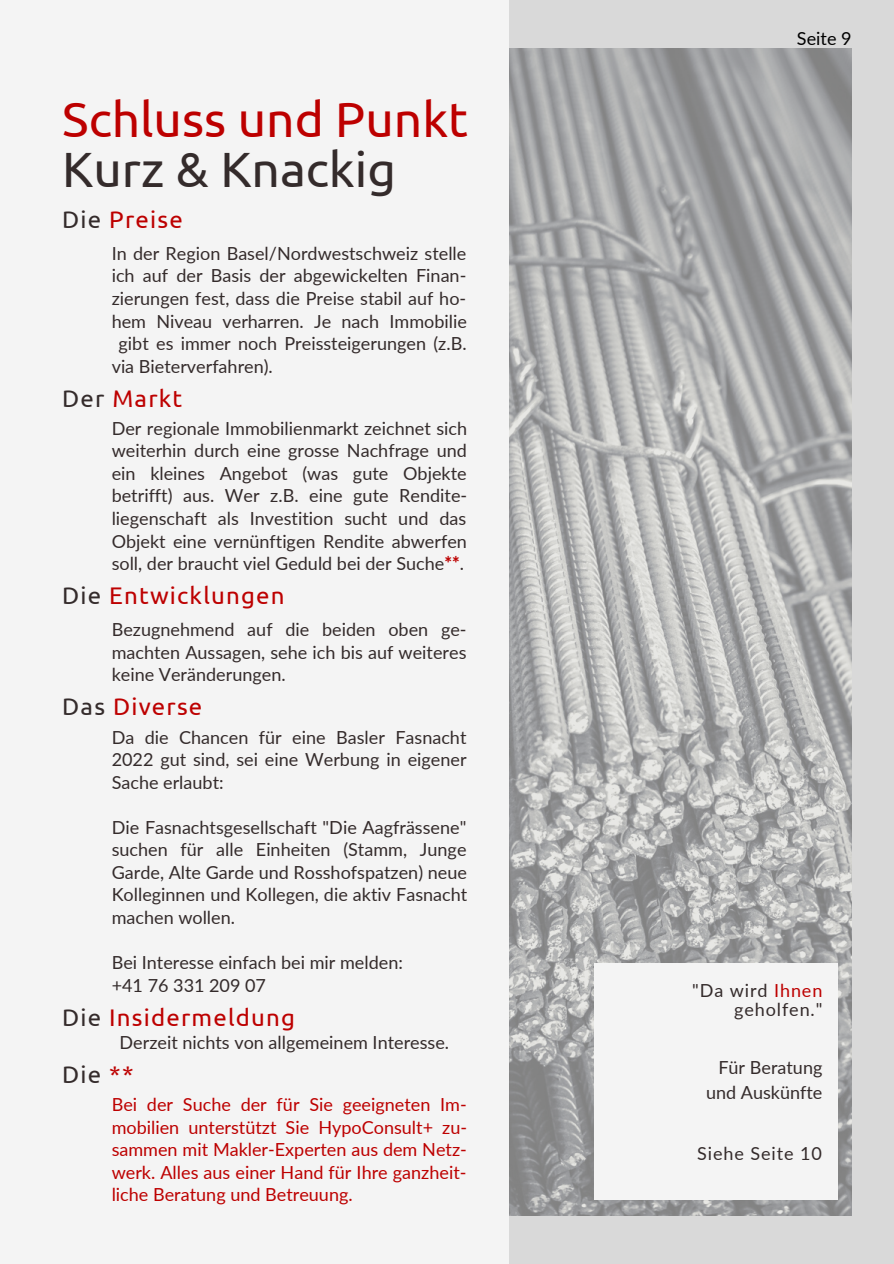
<style>
.page{position:relative;width:894px;height:1264px;background:#fff}
.page>*{position:absolute;margin:0;border:0;box-sizing:border-box;transform-origin:0 0}
.t1{font:49.5px "Ubuntu";color:#bd0000}
.t2{font:49.5px "Ubuntu";color:#342b2b}
.t3{font:24px "Ubuntu";letter-spacing:.05em;color:#bd0000}
.t4{font:24px "Ubuntu";color:#342b2b}
.t5{font:18px/22.5px "Lato";color:#342b2b;text-align:justify}
.t6{font:18px/22.5px "Lato";color:#bd0000;text-align:justify}
.t7{font:18px/19.2px "Lato";letter-spacing:.05em;color:#342b2b;text-align:right}
.t8{font:18px "Lato";color:#000}
.s1{color:#342b2b}
.s2{font-weight:800;color:#bd0000}
.s3{color:#bd0000}
</style>
<div class="page">
<div style="left:0;top:0;width:893px;height:1263px;background:#d9d9d9"></div>
<img style="left:508px;top:49px;width:343px;height:1166px">
<div style="left:0;top:0;width:508px;height:1263px;background:#f4f4f4"></div>
<div style="left:594px;top:963px;width:243px;height:236px;background:#f4f4f4"></div>
<p class="t1" style="left:62px;top:91px;width:407px">Schluss und Punkt</p>
<p class="t2" style="left:62px;top:141px;width:335px">Kurz &amp; Knackig</p>
<p class="t3" style="left:62px;top:206px;width:122px"><span class="s1">Die</span> Preise</p>
<p class="t5" style="left:112px;top:242px;width:356px">In der Region Basel/Nordwestschweiz stelle</p>
<p class="t5" style="left:112px;top:264px;width:356px">ich auf der Basis der abgewickelten Finan-</p>
<p class="t5" style="left:112px;top:287px;width:356px">zierungen fest, dass die Preise stabil auf ho-</p>
<p class="t5" style="left:112px;top:309px;width:356px">hem Niveau verharren. Je nach Immobilie</p>
<p class="t5" style="left:118px;top:332px;width:349px">gibt es immer noch Preissteigerungen (z.B.</p>
<p class="t5" style="left:112px;top:354px;width:163px">via Bieterverfahren).</p>
<p class="t3" style="left:62px;top:384px;width:121px"><span class="s1">Der</span> Markt</p>
<p class="t5" style="left:112px;top:416px;width:357px">Der regionale Immobilienmarkt zeichnet sich weiterhin durch eine grosse Nachfrage und ein kleines Angebot (was gute Objekte betrifft) aus. Wer z.B. eine gute Rendite&shy;liegenschaft als Investition sucht und das Objekt eine vernünftigen Rendite abwerfen soll, der braucht viel Geduld bei der Suche<span class="s2">**</span>.</p>
<p class="t3" style="left:62px;top:581px;width:224px"><span class="s1">Die</span> Entwicklungen</p>
<p class="t5" style="left:112px;top:618px;width:356px">Bezugnehmend auf die beiden oben ge&shy;machten Aussagen, sehe ich bis auf weiteres keine Veränderungen.</p>
<p class="t3" style="left:62px;top:693px;width:141px"><span class="s1">Das</span> Diverse</p>
<p class="t5" style="left:112px;top:725px;width:356px">Da die Chancen für eine Basler Fasnacht 2022 gut sind, sei eine Werbung in eigener Sache erlaubt:</p>
<p class="t5" style="left:112px;top:815px;width:357px">Die Fasnachtsgesellschaft "Die Aagfrässene" suchen für alle Einheiten (Stamm, Junge Garde, Alte Garde und Rosshofspatzen) neue Kolleginnen und Kollegen, die aktiv Fasnacht machen wollen.</p>
<p class="t5" style="left:112px;top:950px;width:292px">Bei Interesse einfach bei mir melden:</p>
<p class="t5" style="left:112px;top:973px;width:156px">+41 76 331 209 07</p>
<p class="t3" style="left:62px;top:1003px;width:234px"><span class="s1">Die</span> Insidermeldung</p>
<p class="t5" style="left:119px;top:1030px;width:331px">Derzeit nichts von allgemeinem Interesse.</p>
<p class="t4" style="left:62px;top:1060px;width:73px">Die <span class="s3">**</span></p>
<p class="t6" style="left:112px;top:1092px;width:357px">Bei der Suche der für Sie geeigneten Im&shy;mobilien unterstützt Sie HypoConsult+ zu&shy;sammen mit Makler-Experten aus dem Netz&shy;werk. Alles aus einer Hand für Ihre ganzheit&shy;liche Beratung und Betreuung.</p>
<p class="t8" style="left:796px;top:27px;width:56px">Seite 9</p>
<p class="t7" style="left:692px;top:980px;width:132px">"Da wird <span class="s3">Ihnen </span>geholfen."</p>
<p class="t5" style="left:718px;top:1055px;width:105px">Für Beratung</p>
<p class="t5" style="left:705px;top:1080px;width:118px">und Auskünfte</p>
<p class="t7" style="left:697px;top:1142px;width:126px">Siehe Seite 10</p>
</div>
